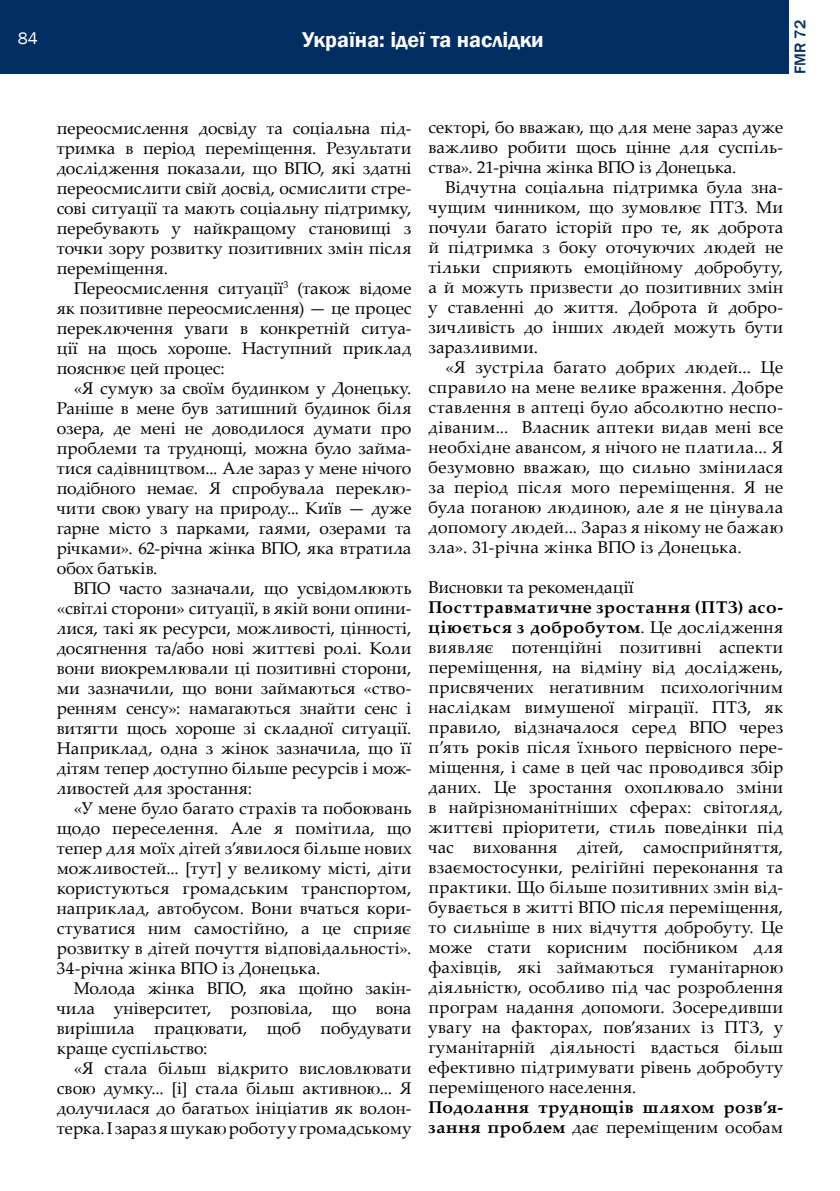
<style>
.page{position:relative;width:840px;height:1191px;background:#fff}
.page>*{position:absolute;margin:0;border:0;box-sizing:border-box;transform-origin:0 0}
.t1{font:600 22px "Franklin Gothic";color:#fff}
.t2{font:17px/20px "Palatino Linotype";letter-spacing:.005em;color:#000;text-align:justify}
.t3{font:700 17px/20px "Palatino Linotype";letter-spacing:.025em;color:#000}
.t4{font:17px "Franklin Gothic";color:#fff}
.t5{font:500 16px "Franklin Gothic";color:#002d62}
.s1{font-weight:700}
.s2{font-weight:400}
</style>
<div class="page">
<div style="left:0;top:0;width:788px;height:74px;background:#002d62"></div>
<p class="t4" style="left:18px;top:27px;width:22px">84</p>
<p class="t1" style="left:302px;top:27px;width:243px">Україна: ідеї та наслідки</p>
<p class="t5" style="left:789px;top:74px;width:55px;rotate:-90deg">FMR 72</p>
<p class="t2" style="left:57px;top:117px;width:356px">переосмислення досвіду та соціальна під&shy;тримка в період переміщення. Результати дослідження показали, що ВПО, які здатні переосмислити свій досвід, осмислити стре&shy;сові ситуації та мають соціальну підтримку, перебувають у найкращому становищі з точки зору розвитку позитивних змін після переміщення.</p>
<p class="t2" style="left:57px;top:277px;width:356px;text-indent:17px">Переосмислення ситуації<sup>3</sup> (також відоме як позитивне переосмислення) — це процес переключення уваги в конкретній ситуа&shy;ції на щось хороше. Наступний приклад пояснює цей процес:</p>
<p class="t2" style="left:57px;top:377px;width:356px;text-indent:17px">«Я сумую за своїм будинком у Донецьку.<br>Раніше в мене був затишний будинок біля озера, де мені не доводилося думати про проблеми та труднощі, можна було займа&shy;тися садівництвом... Але зараз у мене нічого подібного немає. Я спробувала переклю&shy;чити свою увагу на природу... Київ — дуже гарне місто з парками, гаями, озерами та річками». 62-річна жінка ВПО, яка втратила обох батьків.</p>
<p class="t2" style="left:57px;top:577px;width:356px;text-indent:17px">ВПО часто зазначали, що усвідомлюють «світлі сторони» ситуації, в якій вони опини&shy;лися, такі як ресурси, можливості, цінності, досягнення та/або нові життєві ролі. Коли вони виокремлювали ці позитивні сторони, ми зазначили, що вони займаються «ство&shy;ренням сенсу»: намагаються знайти сенс і витягти щось хороше зі складної ситуації.<br>Наприклад, одна з жінок зазначила, що її дітям тепер доступно більше ресурсів і мож&shy;ливостей для зростання:</p>
<p class="t2" style="left:57px;top:797px;width:356px;text-indent:17px">«У мене було багато страхів та побоювань щодо переселення. Але я помітила, що тепер для моїх дітей з’явилося більше нових можливостей... [тут] у великому місті, діти користуються громадським транспортом, наприклад, автобусом. Вони вчаться кори&shy;стуватися ним самостійно, а це сприяє розвитку в дітей почуття відповідальності».<br>34-річна жінка ВПО із Донецька.</p>
<p class="t2" style="left:57px;top:977px;width:356px;text-indent:17px">Молода жінка ВПО, яка щойно закін&shy;чила університет, розповіла, що вона вирішила працювати, щоб побудувати краще суспільство:</p>
<p class="t2" style="left:57px;top:1057px;width:356px;text-indent:17px">«Я стала більш відкрито висловлювати свою думку... [і] стала більш активною... Я долучилася до багатьох ініціатив як волон&shy;терка. І зараз я шукаю роботу у громадському</p>
<p class="t2" style="left:428px;top:117px;width:356px">секторі, бо вважаю, що для мене зараз дуже важливо робити щось цінне для суспіль&shy;ства». 21-річна жінка ВПО із Донецька.</p>
<p class="t2" style="left:428px;top:177px;width:356px;text-indent:17px">Відчутна соціальна підтримка була зна&shy;чущим чинником, що зумовлює ПТЗ. Ми почули багато історій про те, як доброта й підтримка з боку оточуючих людей не тільки сприяють емоційному добробуту, а й можуть призвести до позитивних змін у ставленні до життя. Доброта й добро&shy;зичливість до інших людей можуть бути заразливими.</p>
<p class="t2" style="left:428px;top:357px;width:356px;text-indent:17px">«Я зустріла багато добрих людей... Це справило на мене велике враження. Добре ставлення в аптеці було абсолютно неспо&shy;діваним... Власник аптеки видав мені все необхідне авансом, я нічого не платила... Я безумовно вважаю, що сильно змінилася за період після мого переміщення. Я не була поганою людиною, але я не цінувала допомогу людей... Зараз я нікому не бажаю зла». 31-річна жінка ВПО із Донецька.</p>
<p class="t2" style="left:428px;top:577px;width:207px">Висновки та рекомендації</p>
<p class="t2" style="left:428px;top:597px;width:356px"><span class="s1">Посттравматичне зростання (ПТЗ) асо&shy;ціюється з добробутом</span>. Це дослідження виявляє потенційні позитивні аспекти переміщення, на відміну від досліджень, присвячених негативним психологічним наслідкам вимушеної міграції. ПТЗ, як правило, відзначалося серед ВПО через п’ять років після їхнього первісного пере&shy;міщення, і саме в цей час проводився збір даних. Це зростання охоплювало зміни в найрізноманітніших сферах: світогляд, життєві пріоритети, стиль поведінки під час виховання дітей, самосприйняття, взаємостосунки, релігійні переконання та практики. Що більше позитивних змін від&shy;бувається в житті ВПО після переміщення, то сильніше в них відчуття добробуту. Це може стати корисним посібником для фахівців, які займаються гуманітарною діяльністю, особливо під час розроблення програм надання допомоги. Зосередивши увагу на факторах, пов’язаних із ПТЗ, у гуманітарній діяльності вдасться більш ефективно підтримувати рівень добробуту переміщеного населення.</p>
<p class="t3" style="left:428px;top:1097px;width:356px">Подолання труднощів шляхом розв’я&shy;зання проблем <span class="s2">дає переміщеним особам</span></p>
</div>
